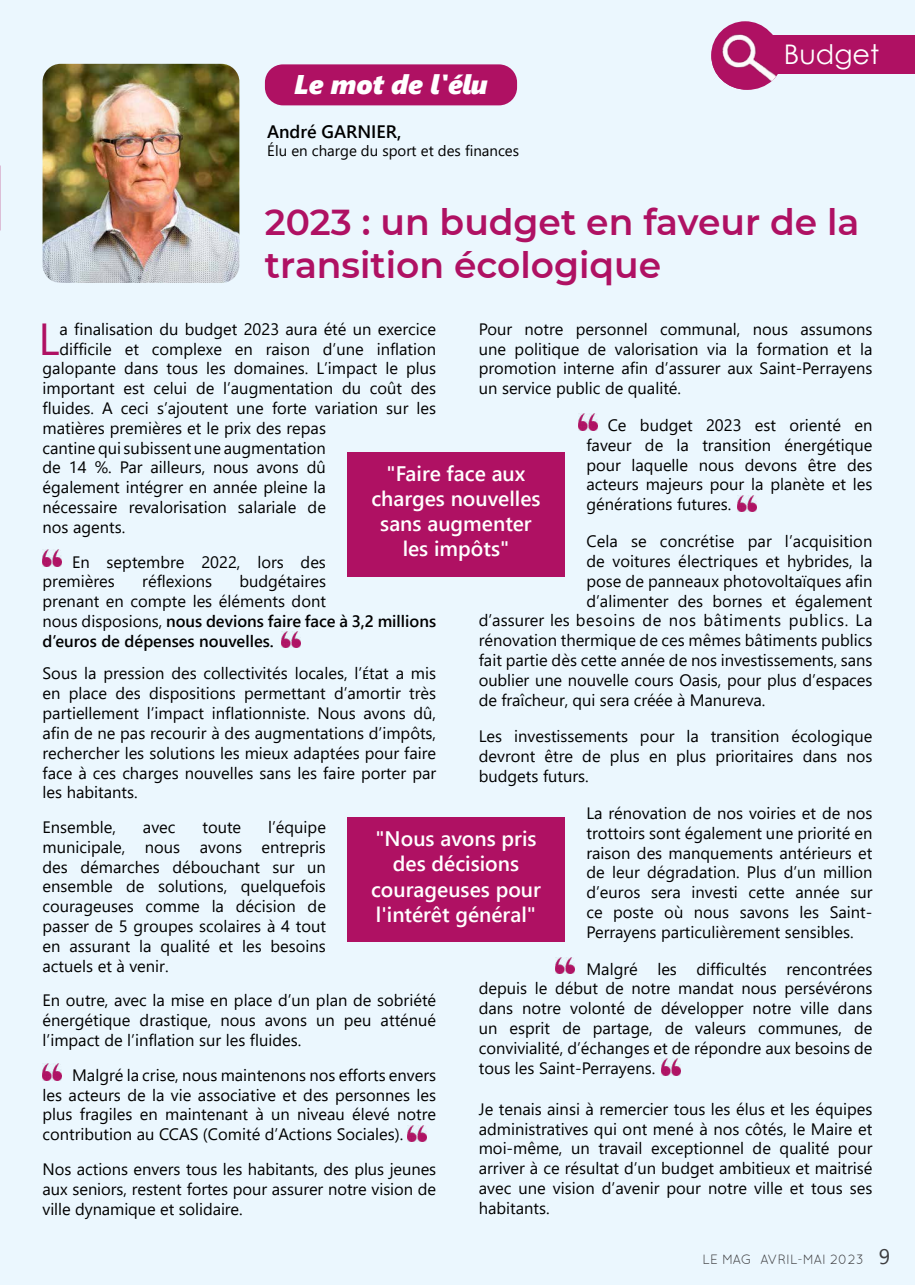
<style>
.page{position:relative;width:915px;height:1285px;background:#fff}
.page>*{position:absolute;margin:0;border:0;box-sizing:border-box;transform-origin:0 0}
.t1{font:44.85px "Segoe UI";color:#af1163}
.t2{font:600 36px/43.2px "Montserrat";color:#af1163}
.t3{font:italic 27px "Segoe UI Black";color:#fff}
.t4{font:27px "Century Gothic";color:#fff}
.t5{font:600 21px/25.2px "Segoe UI";color:#fff;text-align:center}
.t6{font:600 18px "Segoe UI";color:#000}
.t7{font:16.5px/19.8px "Segoe UI";color:#000;text-align:justify}
.t8{font:600 16.5px/19.8px "Segoe UI";color:#000}
.t9{font:16.5px "Segoe UI";letter-spacing:.04em;color:#000}
.t10{font:15px "Segoe UI";color:#000}
.t11{font:13.5px "Quicksand";color:#3d3d3f}
.s1{font-weight:400}
.s2{font-family:"Gadugi";font-size:21px}
</style>
<div class="page">
<div style="left:0;top:0;width:914px;height:1284px;background:#ebf7fe"></div>
<svg style="left:711px;top:21px;width:68px;height:68px"></svg>
<div style="left:770px;top:35px;width:144px;height:39px;background:#af1163"></div>
<div style="left:711px;top:25px;width:71px;height:65px;background:#af1163;border-radius:50%"></div>
<img style="left:719px;top:31px;width:59px;height:56px">
<img style="left:43px;top:64px;width:196px;height:219px">
<div style="left:265px;top:64px;width:252px;height:41px;background:#af1163;border-radius:18px"></div>
<div style="left:347px;top:452px;width:218px;height:124px;background:#af1163"></div>
<img style="left:43px;top:550px;width:19px;height:16px">
<img style="left:281px;top:631px;width:19px;height:16px">
<div style="left:347px;top:817px;width:218px;height:124px;background:#af1163"></div>
<img style="left:43px;top:1063px;width:19px;height:17px">
<img style="left:407px;top:1125px;width:19px;height:16px">
<img style="left:578px;top:414px;width:19px;height:16px">
<img style="left:737px;top:495px;width:19px;height:16px">
<img style="left:555px;top:957px;width:19px;height:16px">
<img style="left:661px;top:1058px;width:19px;height:16px">
<h3 class="t3" style="left:294px;top:64px;width:195px">Le mot de l'élu</h3>
<p class="t6" style="left:267px;top:114px;width:136px">André GARNIER,</p>
<p class="t10" style="left:267px;top:136px;width:253px">Élu en charge du sport et des finances</p>
<h3 class="t4" style="left:783px;top:36px;width:97px">Budget</h3>
<h2 class="t2" style="left:265px;top:199px;width:596px">2023 : un budget en faveur de la transition écologique</h2>
<h1 class="t1" style="left:38px;top:296px;width:23px">L</h1>
<p class="t7" style="left:59px;top:317px;width:378px">a finalisation du budget 2023 aura été un exercice</p>
<p class="t7" style="left:478px;top:317px;width:395px">Pour notre personnel communal, nous assumons une politique de valorisation via la formation et la promotion interne afin d’assurer aux Saint-Perrayens un service public de qualité.</p>
<p class="t7" style="left:586px;top:414px;width:287px;text-indent:21px">Ce budget 2023 est orienté en faveur de la transition énergétique pour laquelle nous devons être des acteurs majeurs pour la planète et les générations futures.</p>
<p class="t7" style="left:586px;top:530px;width:287px">Cela se concrétise par l’acquisition</p>
<p class="t7" style="left:586px;top:549px;width:287px">de voitures électriques et hybrides, la</p>
<p class="t7" style="left:586px;top:569px;width:287px">pose de panneaux photovoltaïques afin</p>
<p class="t7" style="left:586px;top:589px;width:287px">d’alimenter des bornes et également</p>
<p class="t9" style="left:478px;top:605px;width:395px">d’assurer les besoins de nos bâtiments publics. La</p>
<p class="t7" style="left:478px;top:629px;width:395px">rénovation thermique de ces mêmes bâtiments publics</p>
<p class="t7" style="left:478px;top:648px;width:395px">fait partie dès cette année de nos investissements, sans</p>
<p class="t7" style="left:478px;top:668px;width:395px">oublier une nouvelle cours Oasis, pour plus d’espaces</p>
<p class="t7" style="left:478px;top:688px;width:288px">de fraîcheur, qui sera créée à Manureva.</p>
<p class="t7" style="left:478px;top:725px;width:395px">Les investissements pour la transition écologique devront être de plus en plus prioritaires dans nos budgets futurs.</p>
<p class="t7" style="left:586px;top:801px;width:287px">La rénovation de nos voiries et de nos trottoirs sont également une priorité en raison des manquements antérieurs et de leur dégradation. Plus d’un million d’euros sera investi cette année sur ce poste où nous savons les Saint-Perrayens particulièrement sensibles.</p>
<p class="t7" style="left:478px;top:957px;width:395px;text-indent:108px">Malgré les difficultés rencontrées depuis le début de notre mandat nous persévérons dans notre volonté de développer notre ville dans un esprit de partage, de valeurs communes, de convivialité, d’échanges et de répondre aux besoins de tous les Saint-Perrayens.</p>
<p class="t7" style="left:478px;top:1097px;width:395px">Je tenais ainsi à remercier tous les élus et les équipes administratives qui ont mené à nos côtés, le Maire et moi-même, un travail exceptionnel de qualité pour arriver à ce résultat d’un budget ambitieux et maitrisé avec une vision d’avenir pour notre ville et tous ses habitants.</p>
<p class="t7" style="left:59px;top:337px;width:378px">difficile et complexe en raison d’une inflation</p>
<p class="t7" style="left:43px;top:357px;width:395px">galopante dans tous les domaines. L’impact le plus</p>
<p class="t7" style="left:43px;top:377px;width:395px">important est celui de l’augmentation du coût des</p>
<p class="t7" style="left:43px;top:397px;width:395px">fluides. A ceci s’ajoutent une forte variation sur les</p>
<p class="t7" style="left:43px;top:416px;width:285px">matières premières et le prix des repas</p>
<p class="t7" style="left:43px;top:436px;width:285px">cantine qui subissent une augmentation</p>
<p class="t7" style="left:43px;top:456px;width:285px">de 14 %. Par ailleurs, nous avons dû</p>
<p class="t7" style="left:43px;top:476px;width:285px">également intégrer en année pleine la</p>
<p class="t7" style="left:43px;top:496px;width:285px">nécessaire revalorisation salariale de</p>
<p class="t7" style="left:43px;top:515px;width:84px">nos agents.</p>
<p class="t7" style="left:43px;top:550px;width:285px;text-indent:30px">En septembre 2022, lors des premières</p>
<p class="t5" style="left:371px;top:458px;width:171px">"Faire face aux charges nouvelles sans augmenter les impôts"</p>
<p class="t8" style="left:43px;top:570px;width:395px;text-indent:197px"><span class="s1">budgétaires<br>prenant en compte les éléments dont<br>nous disposions,</span> nous devions faire face à 3,2 millions d’euros de dépenses nouvelles.</p>
<p class="t7" style="left:43px;top:662px;width:395px">Sous la pression des collectivités locales, l’État a mis en place des dispositions permettant d’amortir très partiellement l’impact inflationniste. Nous avons dû, afin de ne pas recourir à des augmentations d’impôts, rechercher les solutions les mieux adaptées pour faire face à ces charges nouvelles sans les faire porter par les habitants.</p>
<p class="t7" style="left:43px;top:815px;width:75px">Ensemble,</p>
<p class="t7" style="left:143px;top:815px;width:34px">avec</p>
<p class="t7" style="left:202px;top:815px;width:40px">toute</p>
<p class="t7" style="left:142px;top:570px;width:71px">réflexions</p>
<p class="t7" style="left:43px;top:815px;width:285px;text-indent:225px">l’équipe municipale, nous avons entrepris des démarches débouchant sur un ensemble de solutions, quelquefois courageuses comme la décision de passer de 5 groupes scolaires à 4 tout en assurant la qualité et les besoins actuels et à venir.</p>
<p class="t7" style="left:43px;top:989px;width:395px">En outre, avec la mise en place d’un plan de sobriété énergétique drastique, nous avons un peu atténué l’impact de l’inflation sur les fluides.</p>
<p class="t7" style="left:43px;top:1063px;width:395px;text-indent:30px">Malgré la crise, nous maintenons nos efforts envers les acteurs de la vie associative et des personnes les plus fragiles en maintenant à un niveau élevé notre contribution au CCAS (Comité d’Actions Sociales).</p>
<p class="t7" style="left:43px;top:1157px;width:395px">Nos actions envers tous les habitants, des plus jeunes aux seniors, restent fortes pour assurer notre vision de ville dynamique et solidaire.</p>
<p class="t5" style="left:371px;top:824px;width:171px">"Nous avons pris des décisions courageuses pour l'intérêt général"</p>
<p class="t11" style="left:702px;top:1250px;width:189px">LE MAG AVRIL-MAI 2023 <span class="s2">9</span></p>
</div>
